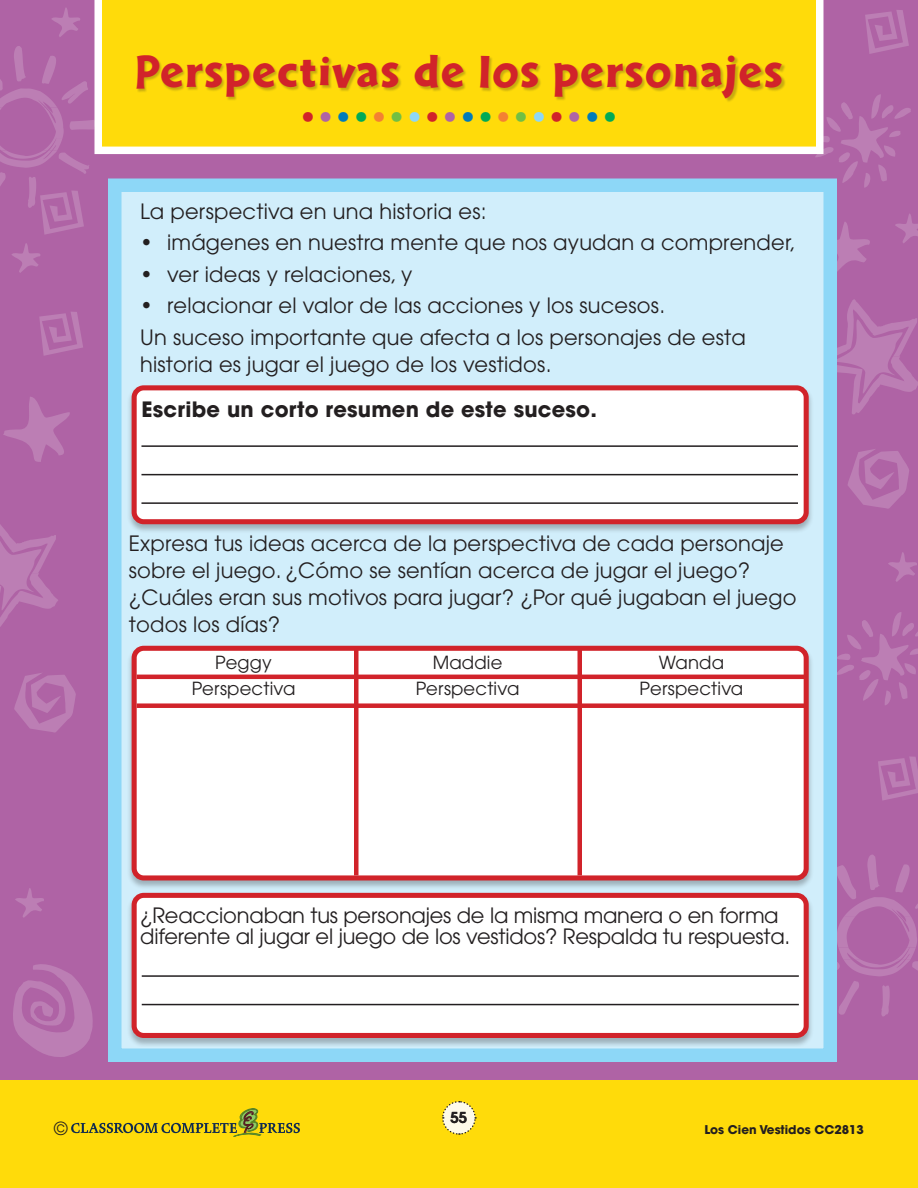
<style>
.page{position:relative;width:918px;height:1188px;background:#fff}
.page>*{position:absolute;margin:0;border:0;box-sizing:border-box;transform-origin:0 0}
.TG_Main_Header{font:46.5px "Cal Sans Heavy KB";letter-spacing:.035em;color:#d1232a}
.t1{font:700 42px "Futura";color:#d1232a}
.body_copy_AG_12_15{font:21px/27px "Avant Garde";letter-spacing:.01em;color:#231f20}
.body_copy_AG_12_15-2{font:21px/21px "Avant Garde";letter-spacing:-.01em;color:#231f20}
.body_copy_AG_12_15-3{font:700 21px "Avant Garde";letter-spacing:.01em;color:#231f20}
.body_copy_AG_12_15-4{font:18px "Avant Garde";letter-spacing:.01em;color:#231f20}
.t2{font:600 15px "Avant Garde";color:#231f20}
.t3{font:700 12px "Avant Garde";color:#231f20}
.s1{color:#af63a5}
.s2{color:#007bba}
.s3{color:#00aa56}
.s4{color:#f48032}
.s5{color:#71bf44}
.s6{color:#8dd7f7}
</style>
<div class="page">
<div style="left:0;top:1080px;width:918px;height:108px;background:#ffdb0a"></div>
<svg style="left:71px;top:1109px;width:229px;height:28px"></svg>
<svg style="left:442px;top:1101px;width:35px;height:34px"></svg>
<div style="left:0;top:0;width:918px;height:1080px;background:#af63a5"></div>
<svg style="left:837px;top:855px;width:81px;height:162px"></svg>
<svg style="left:837px;top:299px;width:81px;height:116px"></svg>
<svg style="left:848px;top:449px;width:61px;height:60px"></svg>
<svg style="left:837px;top:612px;width:81px;height:93px"></svg>
<svg style="left:878px;top:756px;width:40px;height:44px"></svg>
<svg style="left:888px;top:552px;width:29px;height:30px"></svg>
<svg style="left:895px;top:214px;width:23px;height:29px"></svg>
<svg style="left:827px;top:94px;width:84px;height:94px"></svg>
<svg style="left:865px;top:10px;width:44px;height:44px"></svg>
<svg style="left:837px;top:222px;width:33px;height:49px"></svg>
<svg style="left:13px;top:964px;width:80px;height:93px"></svg>
<svg style="left:14px;top:673px;width:62px;height:60px"></svg>
<svg style="left:3px;top:397px;width:67px;height:65px"></svg>
<svg style="left:52px;top:8px;width:28px;height:29px"></svg>
<svg style="left:12px;top:243px;width:28px;height:30px"></svg>
<svg style="left:0;top:46px;width:91px;height:189px"></svg>
<svg style="left:0;top:524px;width:58px;height:103px"></svg>
<svg style="left:39px;top:312px;width:44px;height:44px"></svg>
<svg style="left:15px;top:888px;width:29px;height:30px"></svg>
<svg style="left:91px;top:0;width:736px;height:157px;background:#fbd926"></svg>
<div style="left:108px;top:178px;width:729px;height:884px;background:#d1eefb;border:14px solid #8dd7f7"></div>
<div style="left:137px;top:55px;width:649px;height:48px;background:#231f20;opacity:.25"></div>
<div style="left:127px;top:385px;width:686px;height:149px;background:#231f20;opacity:.3"></div>
<div style="left:134px;top:388px;width:672px;height:134px;background:#fff;border-radius:10px"></div>
<div style="left:132px;top:385px;width:677px;height:139px;border:5px solid #d1232a;border-radius:10px"></div>
<hr style="left:141px;top:474px;width:657px;height:1px;background:#231f20">
<hr style="left:141px;top:502px;width:657px;height:2px;background:#231f20">
<hr style="left:141px;top:445px;width:657px;height:2px;background:#231f20">
<div style="left:127px;top:892px;width:686px;height:155px;background:#231f20;opacity:.3"></div>
<div style="left:134px;top:895px;width:672px;height:140px;background:#fff;border-radius:10px"></div>
<div style="left:132px;top:893px;width:677px;height:145px;border:5px solid #d1232a;border-radius:10px"></div>
<hr style="left:142px;top:1004px;width:657px;height:1px;background:#231f20">
<hr style="left:142px;top:975px;width:657px;height:2px;background:#231f20">
<div style="left:127px;top:645px;width:686px;height:245px;background:#231f20;opacity:.3"></div>
<div style="left:134px;top:648px;width:672px;height:230px;background:#fff;border-radius:10px"></div>
<div style="left:132px;top:646px;width:677px;height:234px;border:5px solid #d1232a;border-radius:10px"></div>
<hr style="left:137px;top:675px;width:668px;height:4px;background:#d1232a">
<div style="left:137px;top:703px;width:668px;height:5px;background:#d1232a"></div>
<hr style="left:354px;top:649px;width:4px;height:226px;background:#d1232a">
<hr style="left:578px;top:649px;width:4px;height:226px;background:#d1232a">
<p class="TG_Main_Header" style="left:135px;top:45px;width:649px">PERSPECTIVAS DE LOS PERSONAJES</p>
<p class="t1" style="left:301px;top:78px;width:318px">.<span class="s1">.</span><span class="s2">.</span><span class="s3">.</span><span class="s4">.</span><span class="s5">.</span><span class="s6">.</span>.<span class="s1">.</span><span class="s2">.</span><span class="s3">.</span><span class="s4">.</span><span class="s5">.</span><span class="s6">.</span>.<span class="s1">.</span><span class="s2">.</span><span class="s3">.</span></p>
<p class="body_copy_AG_12_15" style="left:140px;top:198px;width:348px">La perspectiva en una historia es:</p>
<p class="body_copy_AG_12_15" style="left:140px;top:229px;width:657px">• imágenes en nuestra mente que nos ayudan a comprender,</p>
<p class="body_copy_AG_12_15" style="left:140px;top:261px;width:274px">• ver ideas y relaciones, y</p>
<p class="body_copy_AG_12_15" style="left:140px;top:292px;width:527px">• relacionar el valor de las acciones y los sucesos.</p>
<p class="body_copy_AG_12_15" style="left:140px;top:324px;width:607px">Un suceso importante que afecta a los personajes de esta historia es jugar el juego de los vestidos.</p>
<p class="body_copy_AG_12_15-3" style="left:141px;top:395px;width:457px">Escribe un corto resumen de este suceso.</p>
<p class="body_copy_AG_12_15" style="left:129px;top:530px;width:669px">Expresa tus ideas acerca de la perspectiva de cada personaje sobre el juego. ¿Cómo se sentían acerca de jugar el juego? ¿Cuáles eran sus motivos para jugar? ¿Por qué jugaban el juego todos los días?</p>
<p class="body_copy_AG_12_15-4" style="left:215px;top:652px;width:58px">Peggy</p>
<p class="body_copy_AG_12_15-4" style="left:433px;top:652px;width:71px">Maddie</p>
<p class="body_copy_AG_12_15-4" style="left:659px;top:652px;width:67px">Wanda</p>
<p class="body_copy_AG_12_15-4" style="left:192px;top:678px;width:105px">Perspectiva</p>
<p class="body_copy_AG_12_15-4" style="left:416px;top:678px;width:105px">Perspectiva</p>
<p class="body_copy_AG_12_15-4" style="left:640px;top:678px;width:105px">Perspectiva</p>
<p class="body_copy_AG_12_15-2" style="left:140px;top:905px;width:652px">¿Reaccionaban tus personajes de la misma manera o en forma diferente al jugar el juego de los vestidos? Respalda tu respuesta.</p>
<p class="t2" style="left:451px;top:1108px;width:18px">55</p>
<p class="body_copy_AG_12_15-4" style="left:54px;top:1117px;width:15px">©</p>
<p class="t3" style="left:704px;top:1122px;width:161px">Los Cien Vestidos CC2813</p>
</div>
